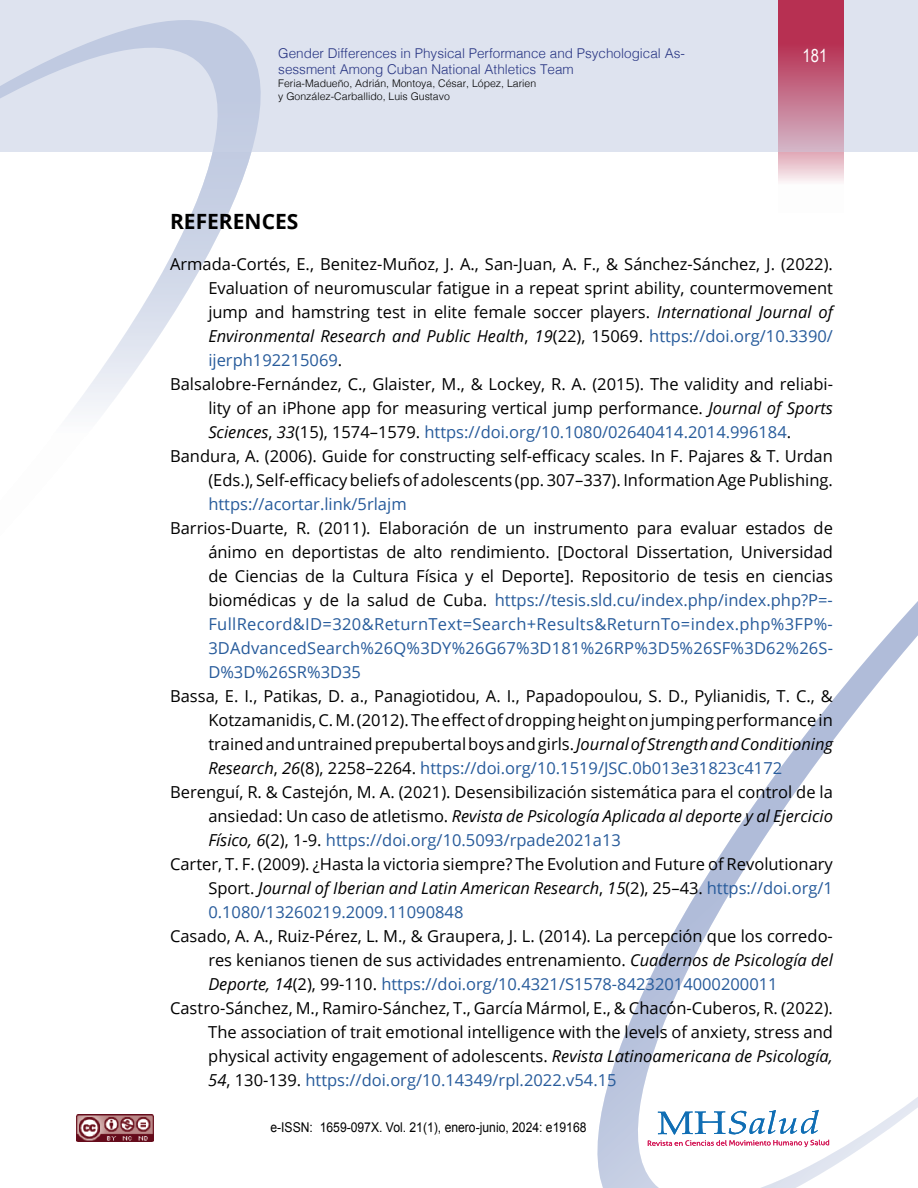
<style>
.page{position:relative;width:918px;height:1188px;background:#fff}
.page>*{position:absolute;margin:0;border:0;box-sizing:border-box;transform-origin:0 0}
.t1{font:700 21px "Open Sans";color:#000}
.t2{font:18px "Arial Narrow";color:#fff}
.t3{font:16.5px/24px "Open Sans";color:#000;text-align:justify}
.t4{font:16.5px "Open Sans";color:#275b9b}
.t5{font:italic 16.5px "Open Sans";color:#000}
.t6{font:300 13.5px/16.2px "Helvetica";color:#283583}
.t7{font:13.5px "Arial";color:#000;scale:.9 1}
.t8{font:300 10.5px/12.6px "Helvetica";color:#000}
.s1{font-style:italic}
.s2{font-style:normal}
.s3{font-style:normal;color:#275b9b}
.s4{color:#000}
.s5{font-style:italic;color:#000}
.s6{color:#275b9b}
</style>
<div class="page">
<img style="left:77px;top:1115px;width:76px;height:27px">
<div style="left:0;top:0;width:918px;height:151px;background:#dee3ef"></div>
<svg style="left:0;top:20px;width:274px;height:391px"></svg>
<svg style="left:597px;top:601px;width:321px;height:587px"></svg>
<svg style="left:648px;top:1107px;width:181px;height:41px"></svg>
<svg style="left:778px;top:0;width:66px;height:182px;background:#c8728b"></svg>
<p class="t6" style="left:278px;top:44px;width:383px">Ef ctos del ntrenamiento cluster sobre la hipertrofia muscular:<br>Una revisión sistemática</p>
<p class="t8" style="left:278px;top:76px;width:336px">Miguel Alarcón-Rivera, Luis Benavides-Roca, Cristian Salazar Orellana,<br>Eduardo Guzmán-Muñoz</p>
<p class="t6" style="left:278px;top:44px;width:408px">Gender Differences in Physical Performance and Psychological As&shy;sessment Among Cuban National Athletics Team</p>
<p class="t8" style="left:278px;top:76px;width:259px">Feria-Madueño, Adrián, Montoya, César, López, Larien y González-Carballido, Luis Gustavo</p>
<p class="t2" style="left:803px;top:42px;width:26px">181</p>
<p class="t1" style="left:170px;top:206px;width:130px">REFERENCES</p>
<p class="t3" style="left:170px;top:251px;width:664px">Armada-Cortés, E., Benitez-Muñoz, J. A., San-Juan, A. F., &amp; Sánchez-Sánchez, J. (2022).</p>
<p class="t3" style="left:208px;top:275px;width:626px">Evaluation of neuromuscular fatigue in a repeat sprint ability, countermovement</p>
<p class="t3" style="left:208px;top:299px;width:626px">jump and hamstring test in elite female soccer players. <span class="s1">International Journal of</span></p>
<p class="t5" style="left:208px;top:324px;width:626px">Environmental Research and Public Health<span class="s2">,</span> 19<span class="s2">(22), 15069.</span> <span class="s3">https://doi.org/10.3390/</span></p>
<p class="t4" style="left:208px;top:348px;width:135px">ijerph192215069<span class="s4">.</span></p>
<p class="t3" style="left:170px;top:371px;width:664px">Balsalobre-Fernández, C., Glaister, M., &amp; Lockey, R. A. (2015). The validity and reliabi-</p>
<p class="t3" style="left:208px;top:395px;width:626px">lity of an iPhone app for measuring vertical jump performance. <span class="s1">Journal of Sports</span></p>
<p class="t4" style="left:208px;top:420px;width:584px"><span class="s5">Sciences</span><span class="s4">,</span> <span class="s5">33</span><span class="s4">(15), 1574–1579.</span> https://doi.org/10.1080/02640414.2014.996184<span class="s4">.</span></p>
<p class="t3" style="left:170px;top:443px;width:664px">Bandura, A. (2006). Guide for constructing self-efficacy scales. In F. Pajares &amp; T. Urdan</p>
<p class="t3" style="left:208px;top:467px;width:626px">(Eds.), Self-efficacy beliefs of adolescents (pp. 307–337). Information Age Publishing.</p>
<p class="t4" style="left:208px;top:492px;width:200px">https://acortar.link/5rlajm</p>
<p class="t3" style="left:208px;top:515px;width:626px;text-indent:-38px">Barrios-Duarte, R. (2011). Elaboración de un instrumento para evaluar estados de ánimo en deportistas de alto rendimiento. [Doctoral Dissertation, Universidad de Ciencias de la Cultura Física y el Deporte]. Repositorio de tesis en ciencias biomédicas y de la salud de Cuba. <span class="s6">https://tesis.sld.cu/index.php/index.php?P=- FullRecord&amp;ID=320&amp;ReturnText=Search+Results&amp;ReturnTo=index.php%3FP%- 3DAdvancedSearch%26Q%3DY%26G67%3D181%26RP%3D5%26SF%3D62%26S-D%3D%26SR%3D35</span></p>
<p class="t3" style="left:170px;top:683px;width:664px">Bassa, E. I., Patikas, D. a., Panagiotidou, A. I., Papadopoulou, S. D., Pylianidis, T. C., &amp;</p>
<p class="t3" style="left:208px;top:707px;width:626px">Kotzamanidis, C. M. (2012). The effect of dropping height on jumping performance in</p>
<p class="t3" style="left:208px;top:731px;width:626px">trained and untrained prepubertal boys and girls. <span class="s1">Journal of Strength and Conditioning</span></p>
<p class="t4" style="left:208px;top:757px;width:575px"><span class="s5">Research</span><span class="s4">,</span> <span class="s5">26</span><span class="s4">(8), 2258–2264.</span> https://doi.org/10.1519/JSC.0b013e31823c4172</p>
<p class="t3" style="left:170px;top:779px;width:664px">Berenguí, R. &amp; Castejón, M. A. (2021). Desensibilización sistemática para el control de la</p>
<p class="t5" style="left:208px;top:805px;width:626px"><span class="s2">ansiedad: Un caso de atletismo.</span> Revista de Psicología Aplicada al deporte y al Ejercicio</p>
<p class="t4" style="left:208px;top:829px;width:414px"><span class="s5">Físico, 6</span><span class="s4">(2), 1-9.</span> https://doi.org/10.5093/rpade2021a13</p>
<p class="t3" style="left:170px;top:851px;width:664px">Carter, T. F. (2009). ¿Hasta la victoria siempre? The Evolution and Future of Revolutionary</p>
<p class="t5" style="left:208px;top:877px;width:626px"><span class="s2">Sport.</span> Journal of Iberian and Latin American Research<span class="s2">,</span> 15<span class="s2">(2), 25–43.</span> <span class="s3">https://doi.org/1</span></p>
<p class="t4" style="left:208px;top:901px;width:257px">0.1080/13260219.2009.11090848</p>
<p class="t3" style="left:170px;top:923px;width:664px">Casado, A. A., Ruiz-Pérez, L. M., &amp; Graupera, J. L. (2014). La percepción que los corredo-</p>
<p class="t3" style="left:208px;top:947px;width:626px">res kenianos tienen de sus actividades entrenamiento. <span class="s1">Cuadernos de Psicología del</span></p>
<p class="t4" style="left:208px;top:973px;width:571px"><span class="s5">Deporte, 14</span><span class="s4">(2), 99-110.</span> https://doi.org/10.4321/S1578-84232014000200011</p>
<p class="t3" style="left:170px;top:995px;width:664px">Castro-Sánchez, M., Ramiro-Sánchez, T., García Mármol, E., &amp; Chacón-Cuberos, R. (2022).</p>
<p class="t3" style="left:208px;top:1020px;width:626px">The association of trait emotional intelligence with the levels of anxiety, stress and</p>
<p class="t3" style="left:208px;top:1044px;width:626px">physical activity engagement of adolescents. <span class="s1">Revista Latinoamericana de Psicología,</span></p>
<p class="t4" style="left:208px;top:1069px;width:410px"><span class="s5">54</span><span class="s4">, 130-139.</span> https://doi.org/10.14349/rpl.2022.v54.15</p>
<p class="t7" style="left:270px;top:1118px;width:353px">e-ISSN: 1659-097X. Vol. 21(1), enero-junio, 2024: e19168</p>
</div>
